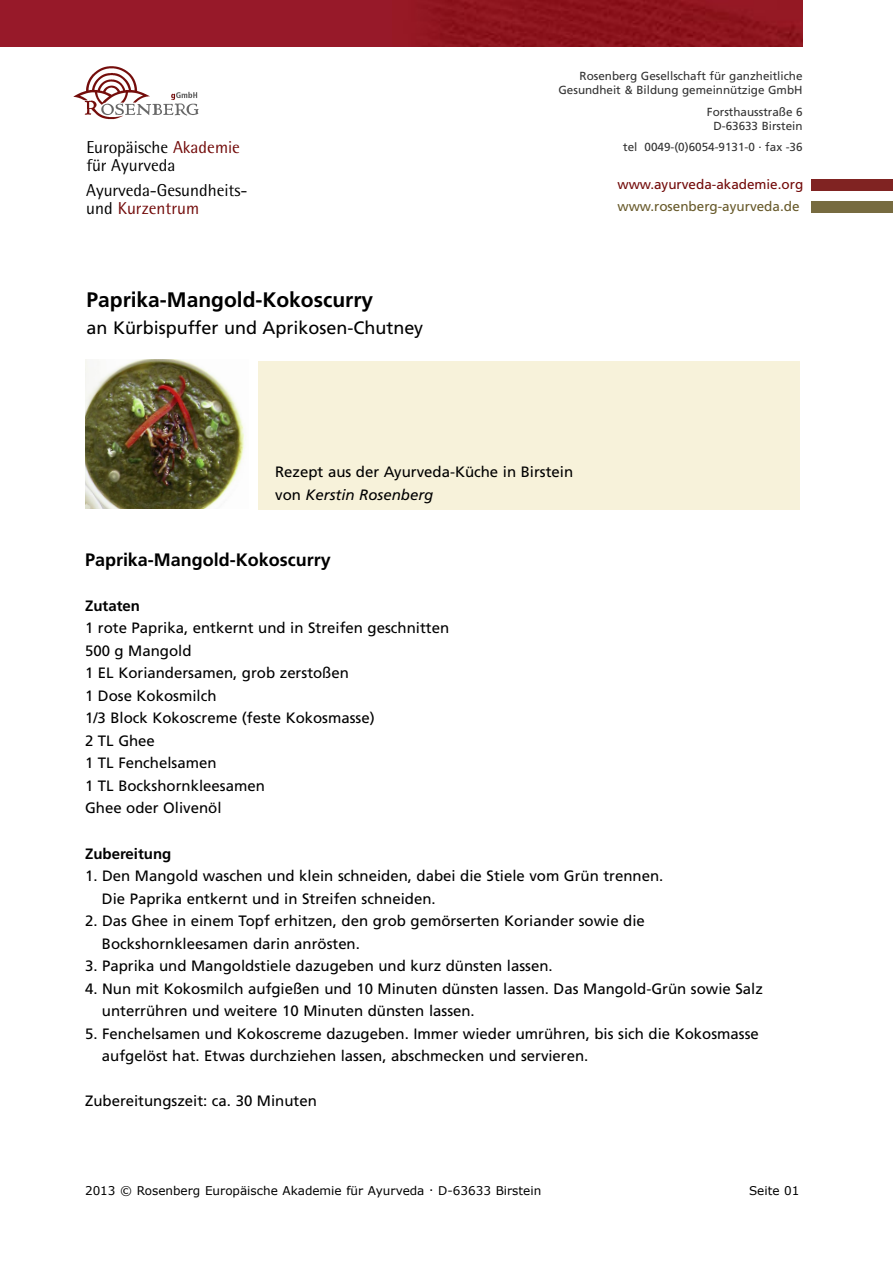
<style>
.page{position:relative;width:893px;height:1263px;background:#fff}
.page>*{position:absolute;margin:0;border:0;box-sizing:border-box;transform-origin:0 0}
.t1{font:700 21px "Frutiger LT";color:#000}
.t2{font:18px "Frutiger LT";color:#000}
.t3{font:700 18px "Frutiger LT";color:#000}
.t4{font:17.25px/18px "Rotis Semi Sans";color:#000}
.t5{font:15px/22.5px "Frutiger LT";color:#000}
.t6{font:700 15px "Frutiger LT";color:#000}
.t7{font:13.5px "Frutiger LT";color:#720a09}
.t8{font:13.5px "Frutiger LT";color:#685a2b}
.t9{font:12px "Verdana";color:#000}
.t10{font:11.7px/14.1px "Frutiger LT";color:#333;text-align:right}
.s1{color:#720a09}
.s2{font-style:italic}
</style>
<div class="page">
<div style="left:0;top:0;width:803px;height:47px;background:linear-gradient(to right,#991a2c,#8b131b)"></div>
<img style="left:85px;top:360px;width:160px;height:148px">
<div style="left:258px;top:361px;width:541px;height:149px;background:#f7f2da"></div>
<img style="left:73px;top:66px;width:126px;height:54px">
<div style="left:811px;top:180px;width:82px;height:11px;background:#802322"></div>
<div style="left:811px;top:201px;width:82px;height:11px;background:#776b40"></div>
<p class="t10" style="left:558px;top:70px;width:246px">Rosenberg Gesellschaft für ganzheitliche<br>Gesundheit &amp; Bildung gemeinnützige GmbH</p>
<p class="t10" style="left:707px;top:106px;width:97px;text-align:center">Forsthausstraße 6<br>D-63633 Birstein</p>
<p class="t10" style="left:623px;top:141px;width:181px">tel 0049-(0)6054-9131-0 . fax -36</p>
<p class="t4" style="left:86px;top:140px;width:155px">Europäische <span class="s1">Akademie </span>für Ayurveda</p>
<p class="t4" style="left:86px;top:183px;width:163px">Ayurveda-Gesundheits&shy;und <span class="s1">Kurzentrum</span></p>
<p class="t7" style="left:617px;top:179px;width:187px">www.ayurveda-akademie.org</p>
<p class="t8" style="left:617px;top:201px;width:184px">www.rosenberg-ayurveda.de</p>
<h1 class="t1" style="left:87px;top:291px;width:288px">Paprika-Mangold-Kokoscurry</h1>
<p class="t2" style="left:87px;top:321px;width:338px">an Kürbispuffer und Aprikosen-Chutney</p>
<p class="t5" style="left:275px;top:462px;width:300px">Rezept aus der Ayurveda-Küche in Birstein von <span class="s2">Kerstin Rosenberg</span></p>
<p class="t3" style="left:85px;top:552px;width:247px">Paprika-Mangold-Kokoscurry</p>
<p class="t6" style="left:85px;top:600px;width:56px">Zutaten</p>
<p class="t5" style="left:85px;top:618px;width:366px">1 rote Paprika, entkernt und in Streifen geschnitten<br>500 g Mangold<br>1 EL Koriandersamen, grob zerstoßen<br>1 Dose Kokosmilch<br>1/3 Block Kokoscreme (feste Kokosmasse)<br>2 TL Ghee<br>1 TL Fenchelsamen<br>1 TL Bockshornkleesamen<br>Ghee oder Olivenöl</p>
<p class="t6" style="left:85px;top:847px;width:88px">Zubereitung</p>
<p class="t5" style="left:102px;top:866px;width:563px;text-indent:-17px">1. Den Mangold waschen und klein schneiden, dabei die Stiele vom Grün trennen.<br>Die Paprika entkernt und in Streifen schneiden.</p>
<p class="t5" style="left:102px;top:911px;width:544px;text-indent:-17px">2. Das Ghee in einem Topf erhitzen, den grob gemörserten Koriander sowie die<br>Bockshornkleesamen darin anrösten.</p>
<p class="t5" style="left:85px;top:956px;width:469px">3. Paprika und Mangoldstiele dazugeben und kurz dünsten lassen.</p>
<p class="t5" style="left:102px;top:978px;width:662px;text-indent:-17px">4. Nun mit Kokosmilch aufgießen und 10 Minuten dünsten lassen. Das Mangold-Grün sowie Salz unterrühren und weitere 10 Minuten dünsten lassen.</p>
<p class="t5" style="left:102px;top:1023px;width:658px;text-indent:-17px">5. Fenchelsamen und Kokoscreme dazugeben. Immer wieder umrühren, bis sich die Kokosmasse aufgelöst hat. Etwas durchziehen lassen, abschmecken und servieren.</p>
<p class="t5" style="left:85px;top:1091px;width:233px">Zubereitungszeit: ca. 30 Minuten</p>
<p class="t9" style="left:85px;top:1183px;width:458px">2013 © Rosenberg Europäische Akademie für Ayurveda . D-63633 Birstein</p>
<p class="t9" style="left:749px;top:1183px;width:52px">Seite 01</p>
</div>
